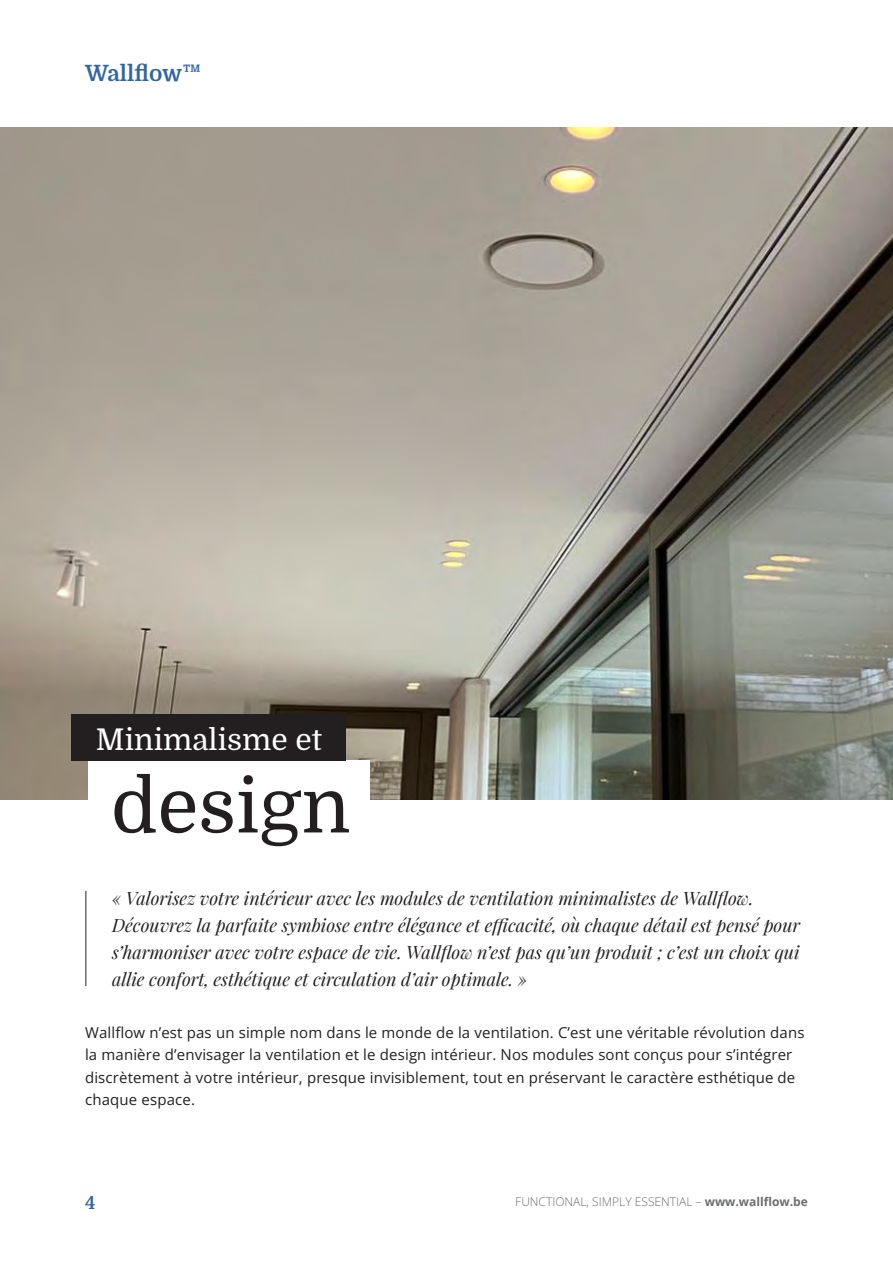
<style>
.page{position:relative;width:893px;height:1263px;background:#fff}
.page>*{position:absolute;margin:0;border:0;box-sizing:border-box;transform-origin:0 0}
.t1{font:75px "Domine";color:#231f20}
.t2{font:30px "Domine";color:#fff}
.t3{font:700 22.5px "Domine";color:#3265a3}
.t4{font:italic 18px/27px "Playfair Display";color:#231f20}
.t5{font:700 18px "Domine";color:#3265a3}
.t6{font:15px/22.5px "Open Sans";letter-spacing:.01em;color:#231f20}
.t7{font:300 12px "Open Sans";color:#6c6d70}
.s1{font-weight:700}
</style>
<div class="page">
<img style="left:0;top:128px;width:893px;height:671px">
<hr style="left:85px;top:891px;width:2px;height:95px;background:#6c6d70">
<div style="left:88px;top:761px;width:282px;height:92px;background:#fff"></div>
<div style="left:72px;top:714px;width:274px;height:47px;background:#231f20"></div>
<p class="t3" style="left:85px;top:61px;width:118px">Wallflow™</p>
<h2 class="t2" style="left:96px;top:723px;width:227px">Minimalisme et</h2>
<h1 class="t1" style="left:111px;top:765px;width:241px">design</h1>
<p class="t4" style="left:112px;top:883px;width:690px">« Valorisez votre intérieur avec les modules de ventilation minimalistes de Wallflow.<br>Découvrez la parfaite symbiose entre élégance et efficacité, où chaque détail est pensé pour s’harmoniser avec votre espace de vie. Wallflow n’est pas qu’un produit ; c’est un choix qui allie confort, esthétique et circulation d’air optimale. »</p>
<p class="t6" style="left:85px;top:1020px;width:721px">Wallflow n’est pas un simple nom dans le monde de la ventilation. C’est une véritable révolution dans la manière d’envisager la ventilation et le design intérieur. Nos modules sont conçus pour s’intégrer discrètement à votre intérieur, presque invisiblement, tout en préservant le caractère esthétique de chaque espace.</p>
<p class="t5" style="left:85px;top:1193px;width:12px">4</p>
<p class="t7" style="left:515px;top:1193px;width:294px">FUNCTIONAL, SIMPLY ESSENTIAL – <span class="s1">www.wallflow.be</span></p>
</div>
